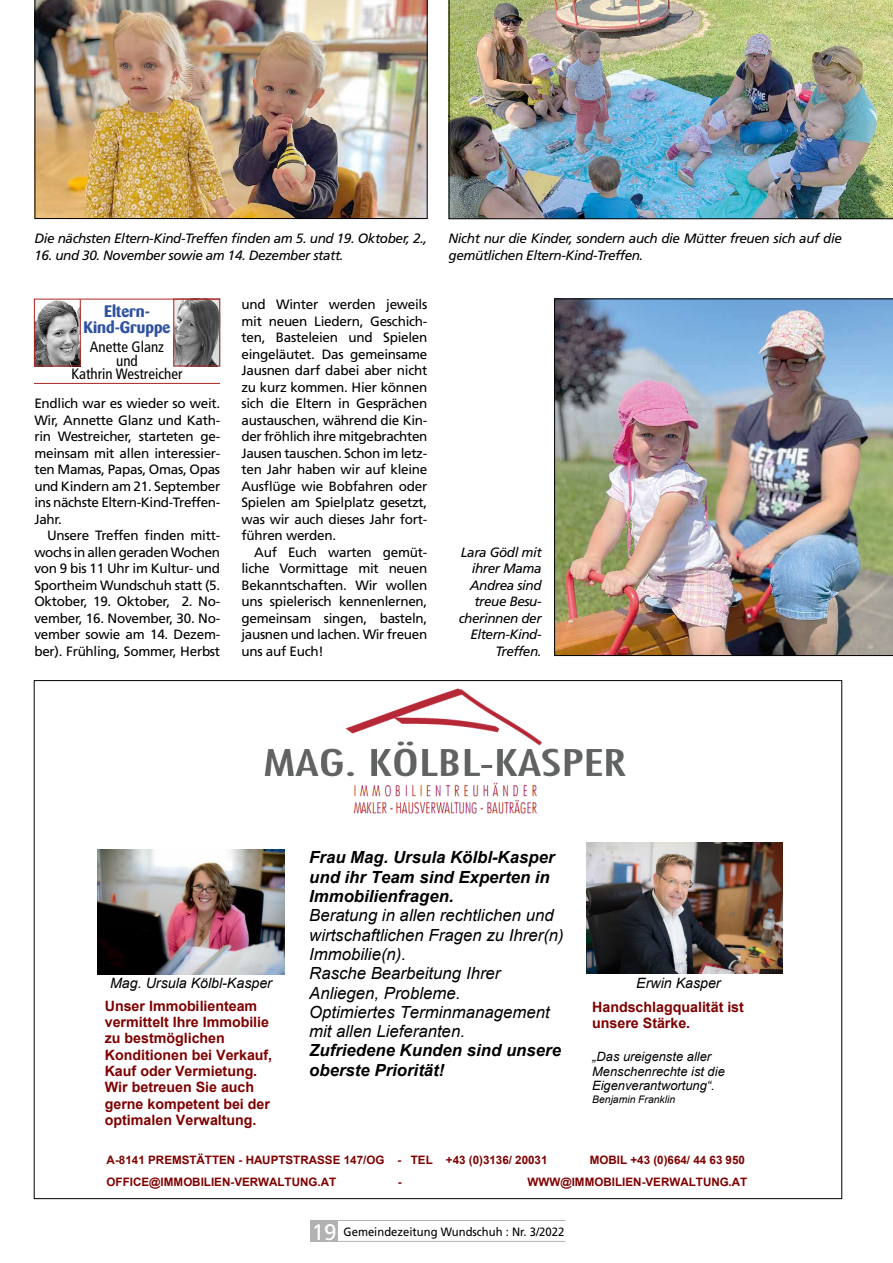
<style>
.page{position:relative;width:893px;height:1263px;background:#fff}
.page>*{position:absolute;margin:0;border:0;box-sizing:border-box;transform-origin:0 0}
.t1{font:italic 16.8px/19.4px "Arial";color:#000}
.t2{font:italic 700 16.8px/19.4px "Arial";color:#000}
.t3{font:700 16.5px/16.5px "Barmeno";color:#2f52a0;text-align:center}
.t4{font:condensed 15px/13.5px "Frutiger LT Std";color:#000;text-align:center}
.t5{font:700 14.25px/16.4px "Arial";color:#800000}
.t6{font:italic 14.25px "Arial";color:#000}
.t7{font:13.5px/16.5px "Frutiger LT Std";letter-spacing:-.02em;color:#000;text-align:justify}
.t8{font:italic 13.5px/16.5px "Frutiger LT Std";letter-spacing:-.03em;color:#000}
.t9{font:italic 12.9px/14.9px "Arial";color:#000}
.t10{font:12px "Frutiger LT Std";color:#000;scale:.94 1}
.t11{font:700 11.55px "Arial";color:#800000}
.t12{font:italic 10.35px "Arial";color:#000}
.s1{font-size:22.5px;color:#fff}
</style>
<div class="page">
<div style="left:310px;top:1220px;width:28px;height:22px;background:#b3b2b2"></div>
<hr style="left:310px;top:1220px;width:256px;height:1px;background:#b3b2b2">
<hr style="left:310px;top:1241px;width:256px;height:1px;background:#b3b2b2">
<img style="left:264px;top:688px;width:362px;height:126px">
<img style="left:97px;top:849px;width:188px;height:125px">
<img style="left:586px;top:843px;width:196px;height:130px">
<img style="left:35px;top:0;width:392px;height:219px">
<img style="left:449px;top:0;width:444px;height:219px">
<img style="left:554px;top:299px;width:339px;height:357px">
<img style="left:175px;top:301px;width:43px;height:63px">
<div style="left:173px;top:299px;width:47px;height:67px;border:1px solid #af2622"></div>
<hr style="left:34px;top:299px;width:186px;height:1px;background:#af2622">
<hr style="left:34px;top:383px;width:186px;height:1px;background:#af2622">
<img style="left:36px;top:301px;width:43px;height:63px">
<div style="left:34px;top:299px;width:47px;height:67px;border:1px solid #af2622"></div>
<p class="t8" style="left:34px;top:230px;width:394px">Die nächsten Eltern-Kind-Treffen finden am 5. und 19. Oktober, 2.,</p>
<p class="t8" style="left:34px;top:247px;width:311px">16. und 30. November sowie am 14. Dezember statt.</p>
<p class="t3" style="left:84px;top:303px;width:88px">Eltern-<br>Kind-Gruppe</p>
<p class="t4" style="left:71px;top:341px;width:113px">Anette Glanz<br>und<br>Kathrin Westreicher</p>
<p class="t7" style="left:34px;top:395px;width:187px">Endlich war es wieder so weit.<br>Wir, Annette Glanz und Kath&shy;rin Westreicher, starteten ge&shy;meinsam mit allen interessier&shy;ten Mamas, Papas, Omas, Opas und Kindern am 21. September ins nächste Eltern-Kind-Treffen-Jahr.</p>
<p class="t7" style="left:34px;top:527px;width:187px;text-indent:13px">Unsere Treffen finden mitt&shy;wochs in allen geraden Wochen von 9 bis 11 Uhr im Kultur- und Sportheim Wundschuh statt (5.<br>Oktober, 19. Oktober, 2. No&shy;vember, 16. November, 30. No&shy;vember sowie am 14. Dezem&shy;ber). Frühling, Sommer, Herbst</p>
<p class="t7" style="left:241px;top:296px;width:187px">und Winter werden jeweils mit neuen Liedern, Geschich&shy;ten, Basteleien und Spielen eingeläutet. Das gemeinsame Jausnen darf dabei aber nicht zu kurz kommen. Hier können sich die Eltern in Gesprächen austauschen, während die Kin&shy;der fröhlich ihre mitgebrachten Jausen tauschen. Schon im letz&shy;ten Jahr haben wir auf kleine Ausflüge wie Bobfahren oder Spielen am Spielplatz gesetzt, was wir auch dieses Jahr fort&shy;führen werden.</p>
<p class="t7" style="left:241px;top:544px;width:187px;text-indent:13px">Auf Euch warten gemüt&shy;liche Vormittage mit neuen Bekanntschaften. Wir wollen uns spielerisch kennenlernen, gemeinsam singen, basteln, jausnen und lachen. Wir freuen uns auf Euch!</p>
<p class="t8" style="left:449px;top:230px;width:395px">Nicht nur die Kinder, sondern auch die Mütter freuen sich auf die gemütlichen Eltern-Kind-Treffen.</p>
<p class="t8" style="left:459px;top:544px;width:84px;text-align:right">Lara Gödl mit ihrer Mama<br>Andrea sind treue Besu&shy;cherinnen der<br>Eltern-Kind-<br>Treffen.</p>
<p class="t2" style="left:309px;top:848px;width:247px">Frau Mag. Ursula Kölbl-Kasper und ihr Team sind Experten in<br>Immobilienfragen.</p>
<p class="t1" style="left:309px;top:906px;width:256px">Beratung in allen rechtlichen und wirtschaftlichen Fragen zu Ihrer(n)<br>Immobilie(n).<br>Rasche Bearbeitung Ihrer<br>Anliegen, Probleme.<br>Optimiertes Terminmanagement mit allen Lieferanten.</p>
<p class="t2" style="left:309px;top:1041px;width:253px">Zufriedene Kunden sind unsere oberste Priorität!</p>
<p class="t6" style="left:110px;top:973px;width:163px">Mag. Ursula Kölbl-Kasper</p>
<p class="t6" style="left:636px;top:973px;width:86px">Erwin Kasper</p>
<p class="t5" style="left:105px;top:998px;width:169px">Unser Immobilienteam vermittelt Ihre Immobilie zu bestmöglichen<br>Konditionen bei Verkauf,<br>Kauf oder Vermietung.<br>Wir betreuen Sie auch gerne kompetent bei der optimalen Verwaltung.</p>
<p class="t5" style="left:592px;top:999px;width:153px">Handschlagqualität ist unsere Stärke.</p>
<p class="t9" style="left:592px;top:1049px;width:134px">„Das ureigenste aller<br>Menschenrechte ist die<br>Eigenverantwortung“.</p>
<p class="t12" style="left:592px;top:1093px;width:84px">Benjamin Franklin</p>
<p class="t11" style="left:107px;top:1152px;width:442px">A-8141 PREMSTÄTTEN - HAUPTSTRASSE 147/OG - TEL +43 (0)3136/ 20031</p>
<p class="t11" style="left:590px;top:1152px;width:157px">MOBIL +43 (0)664/ 44 63 950</p>
<p class="t11" style="left:107px;top:1174px;width:231px">OFFICE@IMMOBILIEN-VERWALTUNG.AT</p>
<p class="t11" style="left:398px;top:1174px;width:5px">-</p>
<p class="t11" style="left:528px;top:1174px;width:221px">WWW@IMMOBILIEN-VERWALTUNG.AT</p>
<p class="t10" style="left:312px;top:1224px;width:270px"><span class="s1">19</span> Gemeindezeitung Wundschuh : Nr. 3/2022</p>
</div>
